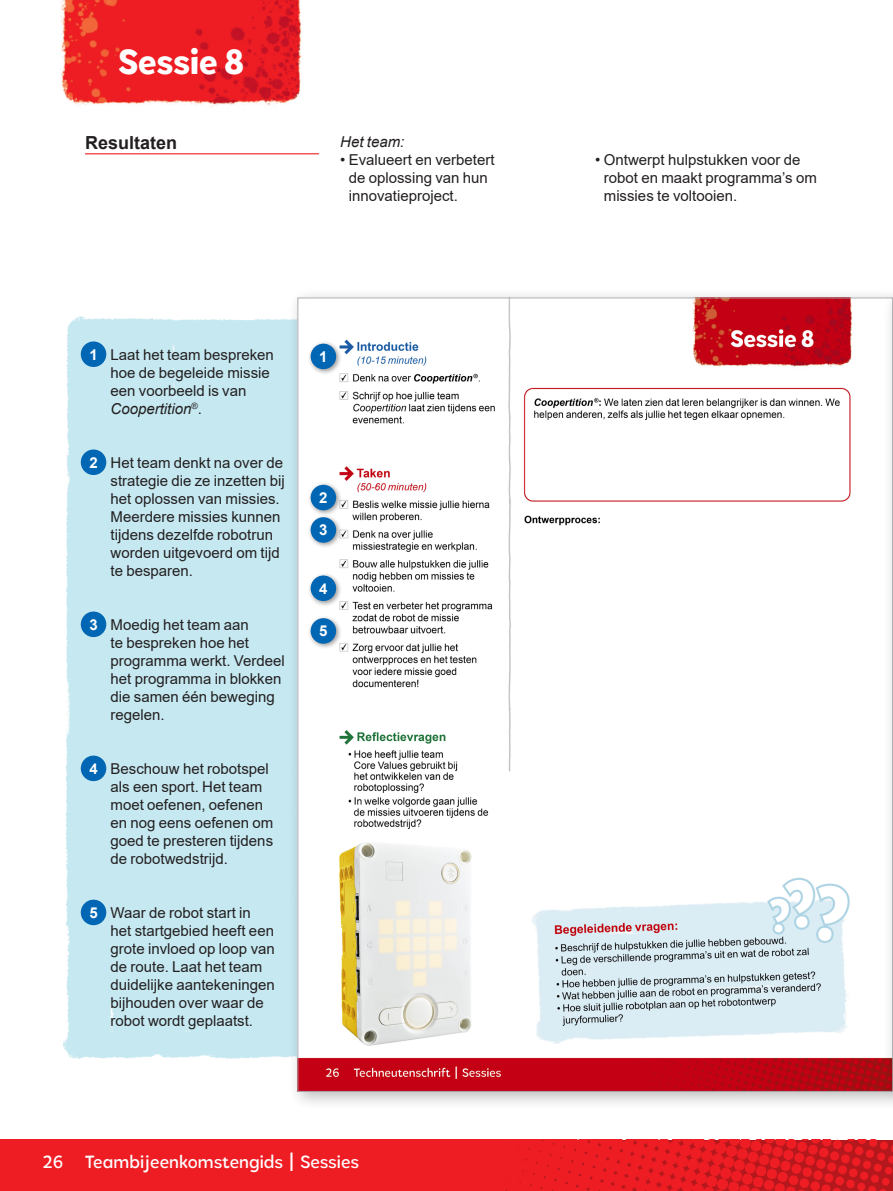
<style>
.page{position:relative;width:893px;height:1191px;background:#fff}
.page>*{position:absolute;margin:0;border:0;box-sizing:border-box;transform-origin:0 0}
.Session_number{font:800 36px "Tobi Pro";color:#fff}
.Footer_12_Regular{font:500 18px "Tobi Pro";color:#fff}
.Subheader_12_Rule_below{font:700 18px "Arial";color:#231f20}
.Basic_Body_10{font:15px/18px "Arial";color:#231f20}
.t1{font:700 15px "Arial";color:#fff}
.Basic_Body_10-2{font:italic 15px "Arial";color:#231f20}
.s1{font-style:italic}
.s2{font-size:27px}
</style>
<div class="page">
<div style="left:64px;top:316px;width:224px;height:743px;background:#c5e8f1"></div>
<img style="left:0;top:1139px;width:893px;height:52px">
<div style="left:288px;top:288px;width:605px;height:822px;background:#231f20;opacity:.3"></div>
<img style="left:300px;top:300px;width:583px;height:789px">
<div style="left:883px;top:288px;width:10px;height:822px;background:#f8f7f8"></div>
<svg style="left:892px;top:298px;width:1px;height:793px"></svg>
<img style="left:61px;top:0;width:241px;height:107px">
<hr style="left:85px;top:153px;width:234px;height:1px;background:#ee1d23">
<div style="left:307px;top:340px;width:35px;height:35px;background:#231f20;opacity:.45"></div>
<div style="left:311px;top:344px;width:25px;height:25px;background:#0166b3;border-radius:50%"></div>
<div style="left:307px;top:481px;width:35px;height:35px;background:#231f20;opacity:.45"></div>
<div style="left:311px;top:485px;width:25px;height:25px;background:#0166b3;border-radius:50%"></div>
<div style="left:307px;top:514px;width:35px;height:34px;background:#231f20;opacity:.45"></div>
<div style="left:311px;top:517px;width:25px;height:26px;background:#0166b3;border-radius:50%"></div>
<div style="left:307px;top:572px;width:35px;height:35px;background:#231f20;opacity:.45"></div>
<div style="left:311px;top:575px;width:25px;height:26px;background:#0166b3;border-radius:50%"></div>
<div style="left:307px;top:615px;width:35px;height:34px;background:#231f20;opacity:.45"></div>
<div style="left:311px;top:618px;width:25px;height:25px;background:#0166b3;border-radius:50%"></div>
<div style="left:81px;top:341px;width:25px;height:26px;background:#0166b3;border-radius:50%"></div>
<div style="left:81px;top:449px;width:25px;height:26px;background:#0166b3;border-radius:50%"></div>
<div style="left:81px;top:611px;width:25px;height:26px;background:#0166b3;border-radius:50%"></div>
<div style="left:81px;top:755px;width:25px;height:26px;background:#0166b3;border-radius:50%"></div>
<div style="left:81px;top:899px;width:25px;height:26px;background:#0166b3;border-radius:50%"></div>
<p class="Session_number" style="left:118px;top:39px;width:129px">Sessie 8</p>
<p class="Subheader_12_Rule_below" style="left:85px;top:130px;width:94px">Resultaten</p>
<p class="Basic_Body_10-2" style="left:340px;top:132px;width:66px">Het team:</p>
<p class="Basic_Body_10" style="left:349px;top:150px;width:147px;text-indent:-9px">• Evalueert en verbetert de oplossing van hun innovatieproject.</p>
<p class="Basic_Body_10" style="left:604px;top:150px;width:215px;text-indent:-9px">• Ontwerpt hulpstukken voor de robot en maakt programma’s om missies te voltooien.</p>
<p class="t1" style="left:89px;top:344px;width:10px">1</p>
<p class="Basic_Body_10" style="left:111px;top:345px;width:165px">Laat het team bespreken hoe de begeleide missie een voorbeeld is van<br><span class="s1">Coopertition</span><sup>®</sup>.</p>
<p class="t1" style="left:319px;top:346px;width:10px">1</p>
<p class="t1" style="left:89px;top:452px;width:10px">2</p>
<p class="Basic_Body_10" style="left:111px;top:453px;width:176px">Het team denkt na over de strategie die ze inzetten bij het oplossen van missies.<br>Meerdere missies kunnen tijdens dezelfde robotrun worden uitgevoerd om tijd te besparen.</p>
<p class="t1" style="left:319px;top:487px;width:10px">2</p>
<p class="t1" style="left:319px;top:519px;width:10px">3</p>
<p class="t1" style="left:89px;top:614px;width:10px">3</p>
<p class="Basic_Body_10" style="left:111px;top:615px;width:176px">Moedig het team aan<br>te bespreken hoe het programma werkt. Verdeel het programma in blokken die samen één beweging regelen.</p>
<p class="t1" style="left:319px;top:578px;width:10px">4</p>
<p class="t1" style="left:319px;top:620px;width:10px">5</p>
<p class="t1" style="left:89px;top:758px;width:10px">4</p>
<p class="Basic_Body_10" style="left:111px;top:759px;width:164px">Beschouw het robotspel als een sport. Het team moet oefenen, oefenen en nog eens oefenen om goed te presteren tijdens de robotwedstrijd.</p>
<p class="t1" style="left:89px;top:902px;width:10px">5</p>
<p class="Basic_Body_10" style="left:111px;top:903px;width:166px">Waar de robot start in het startgebied heeft een grote invloed op loop van de route. Laat het team duidelijke aantekeningen bijhouden over waar de robot wordt geplaatst.</p>
<p class="Footer_12_Regular" style="left:43px;top:1150px;width:318px">26 Teambijeenkomstengids <span class="s2">I</span> Sessies</p>
</div>
